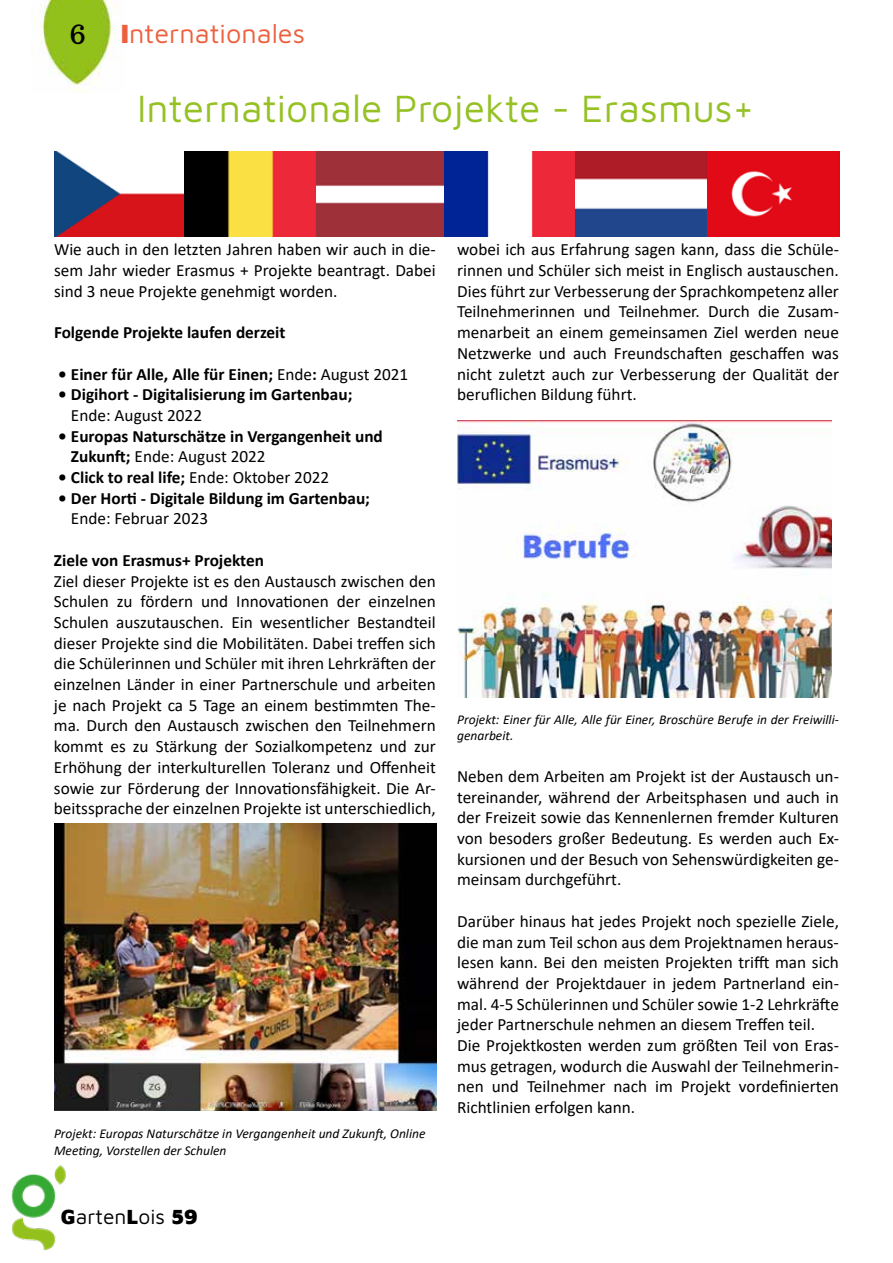
<style>
.page{position:relative;width:893px;height:1263px;background:#fff}
.page>*{position:absolute;margin:0;border:0;box-sizing:border-box;transform-origin:0 0}
.t1{font:39px "Maven Pro";color:#96c125}
.t2{font:27px "Maven Pro";color:#ec603e}
.t3{font:27px "Arbutus Slab";color:#000}
.t4{font:21px "Maven Pro";color:#000}
.t5{font:17.25px/20.7px "Calibri";color:#000;text-align:justify}
.t6{font:700 17.25px/20.7px "Calibri";color:#000}
.t7{font:italic 13.5px/16.2px "Calibri";color:#000}
.s1{font-weight:900}
.s2{font-weight:400}
</style>
<div class="page">
<img style="left:33px;top:0;width:85px;height:93px">
<img style="left:11px;top:1165px;width:55px;height:85px">
<img style="left:54px;top:151px;width:785px;height:85px">
<img style="left:54px;top:824px;width:383px;height:287px">
<img style="left:457px;top:421px;width:374px;height:276px">
<h2 class="t3" style="left:69px;top:17px;width:18px">6</h2>
<h2 class="t2" style="left:120px;top:16px;width:186px"><span class="s1">I</span>nternationales</h2>
<h1 class="t1" style="left:137px;top:82px;width:619px">Internationale Projekte - Erasmus+</h1>
<p class="t5" style="left:54px;top:239px;width:383px">Wie auch in den letzten Jahren haben wir auch in die&shy;sem Jahr wieder Erasmus + Projekte beantragt. Dabei sind 3 neue Projekte genehmigt worden.</p>
<p class="t6" style="left:54px;top:322px;width:233px">Folgende Projekte laufen derzeit</p>
<p class="t6" style="left:58px;top:363px;width:352px">• Einer für Alle, Alle für Einen; <span class="s2">Ende</span>: <span class="s2">August 2021</span></p>
<p class="t6" style="left:58px;top:384px;width:296px">• Digihort - Digitalisierung im Gartenbau;</p>
<p class="t5" style="left:71px;top:404px;width:133px">Ende: August 2022</p>
<p class="t6" style="left:71px;top:425px;width:313px;text-indent:-13px">• Europas Naturschätze in Vergangenheit und<br>Zukunft; <span class="s2">Ende: August 2022</span></p>
<p class="t6" style="left:58px;top:467px;width:273px">• Click to real life; <span class="s2">Ende: Oktober 2022</span></p>
<p class="t6" style="left:58px;top:487px;width:313px">• Der Horti - Digitale Bildung im Gartenbau;</p>
<p class="t5" style="left:71px;top:508px;width:139px">Ende: Februar 2023</p>
<p class="t6" style="left:54px;top:549px;width:212px">Ziele von Erasmus+ Projekten</p>
<p class="t5" style="left:54px;top:570px;width:383px">Ziel dieser Projekte ist es den Austausch zwischen den Schulen zu fördern und Innovationen der einzelnen Schulen auszutauschen. Ein wesentlicher Bestandteil dieser Projekte sind die Mobilitäten. Dabei treffen sich die Schülerinnen und Schüler mit ihren Lehrkräften der einzelnen Länder in einer Partnerschule und arbeiten je nach Projekt ca 5 Tage an einem bestimmten The&shy;ma. Durch den Austausch zwischen den Teilnehmern kommt es zu Stärkung der Sozialkompetenz und zur Erhöhung der interkulturellen Toleranz und Offenheit sowie zur Förderung der Innovationsfähigkeit. Die Ar&shy;beitssprache der einzelnen Projekte ist unterschiedlich,</p>
<p class="t7" style="left:54px;top:1125px;width:373px">Projekt: Europas Naturschätze in Vergangenheit und Zukunft, Online<br>Meeting, Vorstellen der Schulen</p>
<p class="t4" style="left:61px;top:1202px;width:138px"><span class="s1">G</span>arten<span class="s1">L</span>ois <span class="s1">59</span></p>
<p class="t5" style="left:457px;top:239px;width:383px">wobei ich aus Erfahrung sagen kann, dass die Schüle&shy;rinnen und Schüler sich meist in Englisch austauschen.<br>Dies führt zur Verbesserung der Sprachkompetenz aller Teilnehmerinnen und Teilnehmer. Durch die Zusam&shy;menarbeit an einem gemeinsamen Ziel werden neue Netzwerke und auch Freundschaften geschaffen was nicht zuletzt auch zur Verbesserung der Qualität der beruflichen Bildung führt.</p>
<p class="t7" style="left:457px;top:711px;width:383px">Projekt: Einer für Alle, Alle für Einer, Broschüre Berufe in der Freiwilli&shy;genarbeit.</p>
<p class="t5" style="left:457px;top:765px;width:383px">Neben dem Arbeiten am Projekt ist der Austausch un&shy;tereinander, während der Arbeitsphasen und auch in der Freizeit sowie das Kennenlernen fremder Kulturen von besoders großer Bedeutung. Es werden auch Ex&shy;kursionen und der Besuch von Sehenswürdigkeiten ge&shy;meinsam durchgeführt.</p>
<p class="t5" style="left:457px;top:910px;width:383px;text-align:left">Darüber hinaus hat jedes Projekt noch spezielle Ziele, die man zum Teil schon aus dem Projektnamen heraus&shy;lesen kann. Bei den meisten Projekten trifft man sich während der Projektdauer in jedem Partnerland ein&shy;mal. 4-5 Schülerinnen und Schüler sowie 1-2 Lehrkräfte jeder Partnerschule nehmen an diesem Treffen teil.<br>Die Projektkosten werden zum größten Teil von Eras&shy;mus getragen, wodurch die Auswahl der Teilnehmerin&shy;nen und Teilnehmer nach im Projekt vordefinierten Richtlinien erfolgen kann.</p>
</div>
